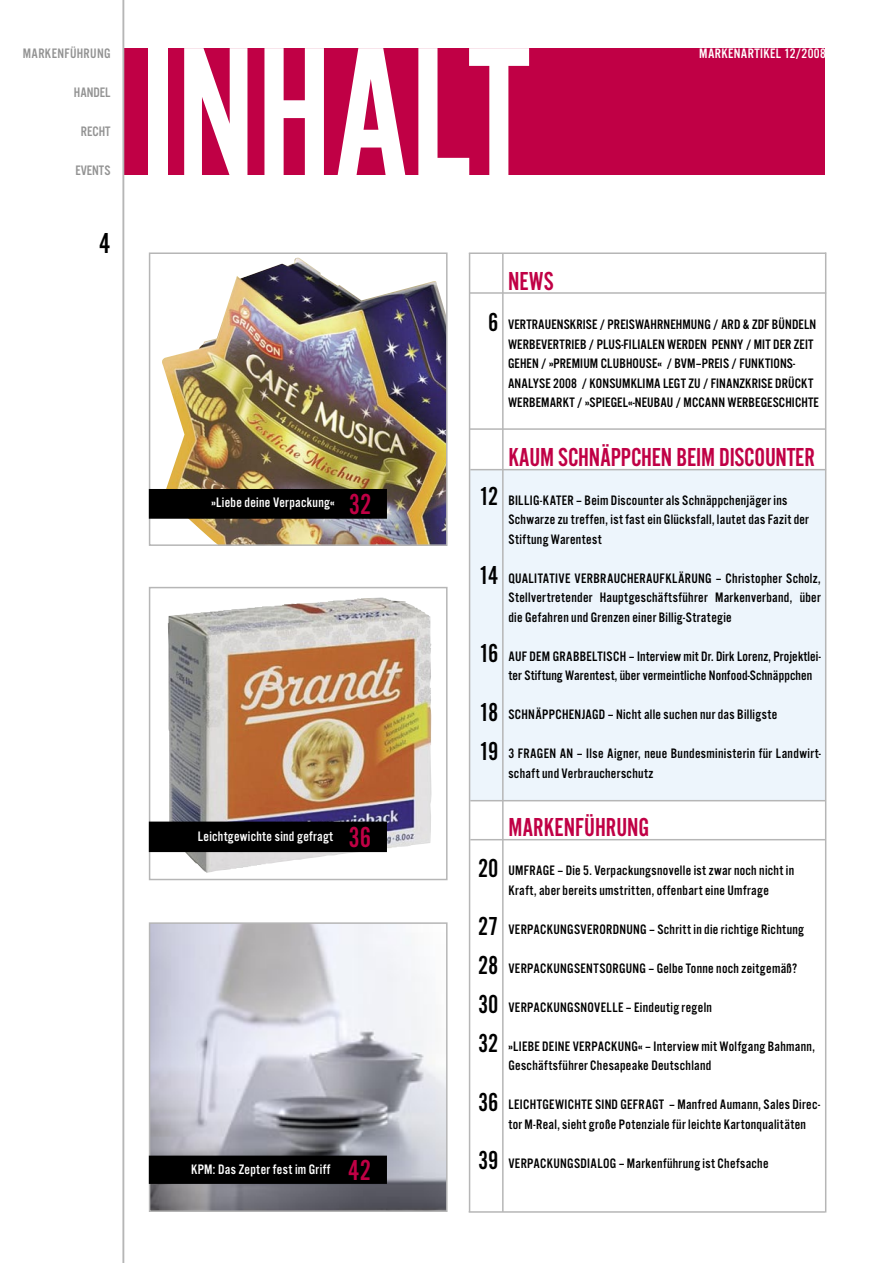
<style>
.page{position:relative;width:893px;height:1263px;background:#fff}
.page>*{position:absolute;margin:0;border:0;box-sizing:border-box;transform-origin:0 0}
.t1{font:191.1px "Alternate Got No 2 D";color:#fff}
.t2{font:30px "Alternate Got No 2 D";color:#000}
.t3{font:27px "Alternate Got No 2 D";letter-spacing:-.01em;color:#c00045}
.t4{font:27px/58.5px "Alternate Got No 2 D";color:#000}
.t5{font:14.25px/19.5px "Alternate Got No 3 D";letter-spacing:.02em;color:#000}
.t6{font:14.25px "Alternate Got No 3 D";letter-spacing:.02em;color:#fff}
.t7{font:14.25px "Alternate Got No 3 D";letter-spacing:.01em;color:#939393}
.s1{font-family:"Alternate Got No 2 D";font-size:30px;color:#c00045}
</style>
<div class="page">
<div style="left:470px;top:469px;width:355px;height:332px;background:#edf5fc"></div>
<img style="left:152px;top:925px;width:293px;height:284px">
<div style="left:149px;top:922px;width:299px;height:290px;border:2px solid #b6b6b6"></div>
<img style="left:162px;top:257px;width:283px;height:286px">
<div style="left:149px;top:252px;width:299px;height:294px;border:2px solid #b6b6b6"></div>
<img style="left:168px;top:599px;width:264px;height:274px">
<div style="left:149px;top:587px;width:299px;height:293px;border:2px solid #b6b6b6"></div>
<div style="left:123px;top:48px;width:702px;height:127px;background:#c00045"></div>
<div style="left:149px;top:489px;width:238px;height:30px;background:#000"></div>
<hr style="left:470px;top:292px;width:356px;height:2px;background:#b6b6b6">
<hr style="left:470px;top:839px;width:356px;height:1px;background:#b6b6b6">
<hr style="left:470px;top:800px;width:356px;height:1px;background:#b6b6b6">
<hr style="left:469px;top:1211px;width:356px;height:2px;background:#b6b6b6">
<hr style="left:469px;top:252px;width:357px;height:2px;background:#b6b6b6">
<hr style="left:469px;top:253px;width:1px;height:959px;background:#b6b6b6">
<hr style="left:470px;top:428px;width:356px;height:2px;background:#b6b6b6">
<hr style="left:470px;top:469px;width:356px;height:1px;background:#b6b6b6">
<hr style="left:502px;top:253px;width:2px;height:959px;background:#b6b6b6">
<div style="left:149px;top:1155px;width:238px;height:29px;background:#000"></div>
<div style="left:149px;top:821px;width:238px;height:31px;background:#000"></div>
<hr style="left:123px;top:0;width:1px;height:1263px;background:#b6b6b6">
<hr style="left:825px;top:252px;width:1px;height:960px;background:#b6b6b6">
<p class="t7" style="left:23px;top:46px;width:89px">MARKENFÜHRUNG</p>
<p class="t7" style="left:74px;top:85px;width:38px">HANDEL</p>
<p class="t7" style="left:81px;top:124px;width:31px">RECHT</p>
<p class="t7" style="left:75px;top:163px;width:37px">EVENTS</p>
<h2 class="t2" style="left:99px;top:227px;width:13px">4</h2>
<h1 class="t1" style="left:139px;top:14px;width:392px">INHALT</h1>
<p class="t6" style="left:699px;top:46px;width:128px">MARKENARTIKEL 12/2008</p>
<p class="t6" style="left:212px;top:495px;width:162px">»Liebe deine Verpackung« <span class="s1">32</span></p>
<p class="t6" style="left:198px;top:829px;width:175px">Leichtgewichte sind gefragt <span class="s1">36</span></p>
<p class="t6" style="left:191px;top:1162px;width:181px">KPM: Das Zepter fest im Griff <span class="s1">42</span></p>
<h3 class="t4" style="left:488px;top:293px;width:12px">6</h3>
<h3 class="t3" style="left:508px;top:267px;width:47px">NEWS</h3>
<p class="t5" style="left:508px;top:315px;width:312px">VERTRAUENSKRISE / PREISWAHRNEHMUNG / ARD &amp; ZDF BÜNDELN WERBEVERTRIEB / PLUS-FILIALEN WERDEN PENNY / MIT DER ZEIT GEHEN / »PREMIUM CLUBHOUSE« / BVM–PREIS / FUNKTIONS-ANALYSE 2008 / KONSUMKLIMA LEGT ZU / FINANZKRISE DRÜCKT WERBEMARKT / »SPIEGEL«-NEUBAU / MCCANN WERBEGESCHICHTE</p>
<h3 class="t4" style="left:479px;top:467px;width:21px">12</h3>
<h3 class="t4" style="left:479px;top:546px;width:21px">14</h3>
<h3 class="t4" style="left:479px;top:624px;width:21px">16<br>18</h3>
<h3 class="t4" style="left:479px;top:722px;width:21px">19</h3>
<h3 class="t4" style="left:478px;top:839px;width:22px">20<br>27</h3>
<h3 class="t4" style="left:478px;top:946px;width:22px;line-height:39px;text-align:justify">28<br>30<br>32</h3>
<h3 class="t4" style="left:478px;top:1073px;width:22px">36<br>39</h3>
<h3 class="t3" style="left:508px;top:443px;width:308px">KAUM SCHNÄPPCHEN BEIM DISCOUNTER</h3>
<p class="t5" style="left:508px;top:490px;width:302px">BILLIG-KATER – Beim Discounter als Schnäppchenjäger ins<br>Schwarze zu treffen, ist fast ein Glücksfall, lautet das Fazit der<br>Stiftung Warentest</p>
<p class="t5" style="left:508px;top:568px;width:314px;text-align:justify">QUALITATIVE VERBRAUCHERAUFKLÄRUNG – Christopher Scholz, Stellvertretender Hauptgeschäftsführer Markenverband, über die Gefahren und Grenzen einer Billig-Strategie</p>
<p class="t5" style="left:508px;top:646px;width:314px">AUF DEM GRABBELTISCH – Interview mit Dr. Dirk Lorenz, Projektlei&shy;ter Stiftung Warentest, über vermeintliche Nonfood-Schnäppchen</p>
<p class="t5" style="left:508px;top:705px;width:271px">SCHNÄPPCHENJAGD – Nicht alle suchen nur das Billigste</p>
<p class="t5" style="left:508px;top:744px;width:314px">3 FRAGEN AN – Ilse Aigner, neue Bundesministerin für Landwirt&shy;schaft und Verbraucherschutz</p>
<h3 class="t3" style="left:508px;top:813px;width:143px">MARKENFÜHRUNG</h3>
<p class="t5" style="left:508px;top:861px;width:287px">UMFRAGE – Die 5. Verpackungsnovelle ist zwar noch nicht in<br>Kraft, aber bereits umstritten, offenbart eine Umfrage</p>
<p class="t5" style="left:508px;top:919px;width:297px">VERPACKUNGSVERORDNUNG – Schritt in die richtige Richtung</p>
<p class="t5" style="left:508px;top:958px;width:290px">VERPACKUNGSENTSORGUNG – Gelbe Tonne noch zeitgemäß?</p>
<p class="t5" style="left:508px;top:997px;width:205px">VERPACKUNGSNOVELLE – Eindeutig regeln</p>
<p class="t5" style="left:508px;top:1036px;width:308px">»LIEBE DEINE VERPACKUNG« – Interview mit Wolfgang Bahmann,<br>Geschäftsführer Chesapeake Deutschland</p>
<p class="t5" style="left:508px;top:1095px;width:313px">LEICHTGEWICHTE SIND GEFRAGT – Manfred Aumann, Sales Direc&shy;tor M-Real, sieht große Potenziale für leichte Kartonqualitäten</p>
<p class="t5" style="left:508px;top:1153px;width:262px">VERPACKUNGSDIALOG – Markenführung ist Chefsache</p>
</div>
